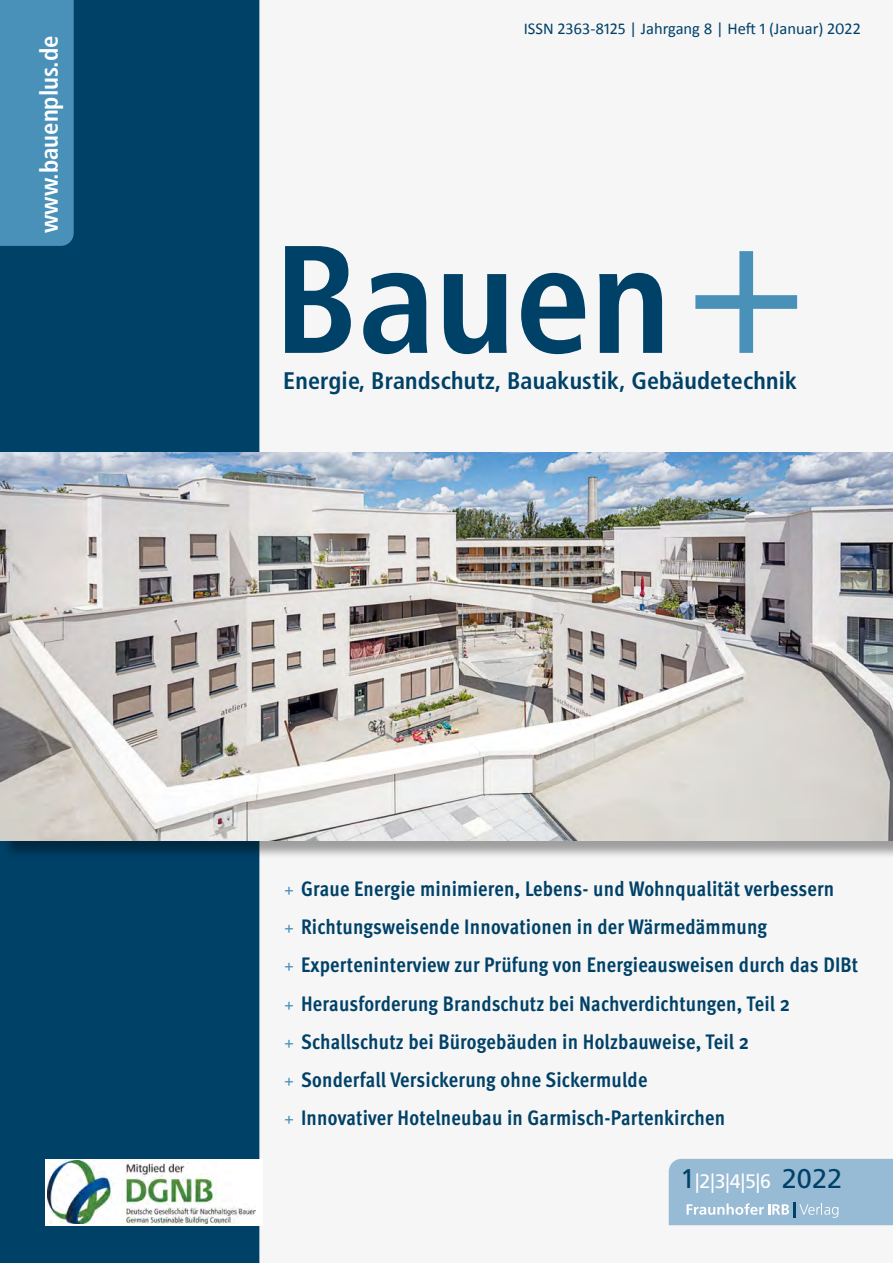
<style>
.page{position:relative;width:893px;height:1263px;background:#fff}
.page>*{position:absolute;margin:0;border:0;box-sizing:border-box;transform-origin:0 0}
.t1{font:700 condensed 153px "Frutiger LT Std";color:#004168}
.t2{font:700 condensed 24.75px "Frutiger LT Std";color:#fff}
.t3{font:700 condensed 24px "Frutiger LT Std";letter-spacing:.005em;color:#004168}
.t4{font:700 condensed 21px/38.2px "Meta OT";letter-spacing:.01em;color:#004168}
.t5{font:19.5px "Frutiger LT Std";color:#fff}
.t6{font:16.5px "Calibri";color:#004168}
.s1{font-weight:400;font-size:201px;color:#4a91b9}
.s2{font-family:"Meta OT Cond Norm";font-weight:400;font-stretch:normal;color:#4a91b9}
.s3{font-size:27px;color:#004168}
</style>
<div class="page">
<div style="left:259px;top:0;width:634px;height:1263px;background:#f6f6f6"></div>
<div style="left:0;top:0;width:259px;height:1263px;background:#004168"></div>
<div style="left:1px;top:0;width:73px;height:246px;background:#4a91b9"></div>
<hr style="left:0;top:0;width:1px;height:246px;background:#4a91b9">
<div style="left:2px;top:455px;width:891px;height:404px;background:#000;opacity:.36"></div>
<img style="left:0;top:452px;width:893px;height:388px">
<div style="left:46px;top:1159px;width:217px;height:66px;background:#fff"></div>
<img style="left:48px;top:1160px;width:207px;height:63px">
<div style="left:669px;top:1159px;width:224px;height:66px;background:#97bad5"></div>
<p class="t2" style="left:34px;top:233px;width:199px;rotate:-90deg">www.bauenplus.de</p>
<p class="t6" style="left:524px;top:18px;width:339px">ISSN 2363-8125 | Jahrgang 8 | Heft 1 (Januar) 2022</p>
<h1 class="t1" style="left:274px;top:209px;width:534px">Bauen<span class="s1">+</span></h1>
<p class="t3" style="left:283px;top:366px;width:515px">Energie, Brandschutz, Bauakustik, Gebäudetechnik</p>
<p class="t4" style="left:284px;top:869px;width:576px"><span class="s2">+</span> Graue Energie minimieren, Lebens- und Wohnqualität verbessern<br><span class="s2">+</span> Richtungsweisende Innovationen in der Wärmedämmung<br><span class="s2">+</span> Experteninterview zur Prüfung von Energieausweisen durch das DIBt <span class="s2">+</span> Herausforderung Brandschutz bei Nachverdichtungen, Teil 2<br><span class="s2">+</span> Schallschutz bei Bürogebäuden in Holzbauweise, Teil 2<br><span class="s2">+</span> Sonderfall Versickerung ohne Sickermulde<br><span class="s2">+</span> Innovativer Hotelneubau in Garmisch-Partenkirchen</p>
<p class="t5" style="left:680px;top:1169px;width:163px"><span class="s3">1</span>|2|3|4|5|6 <span class="s3">2022</span></p>
</div>
